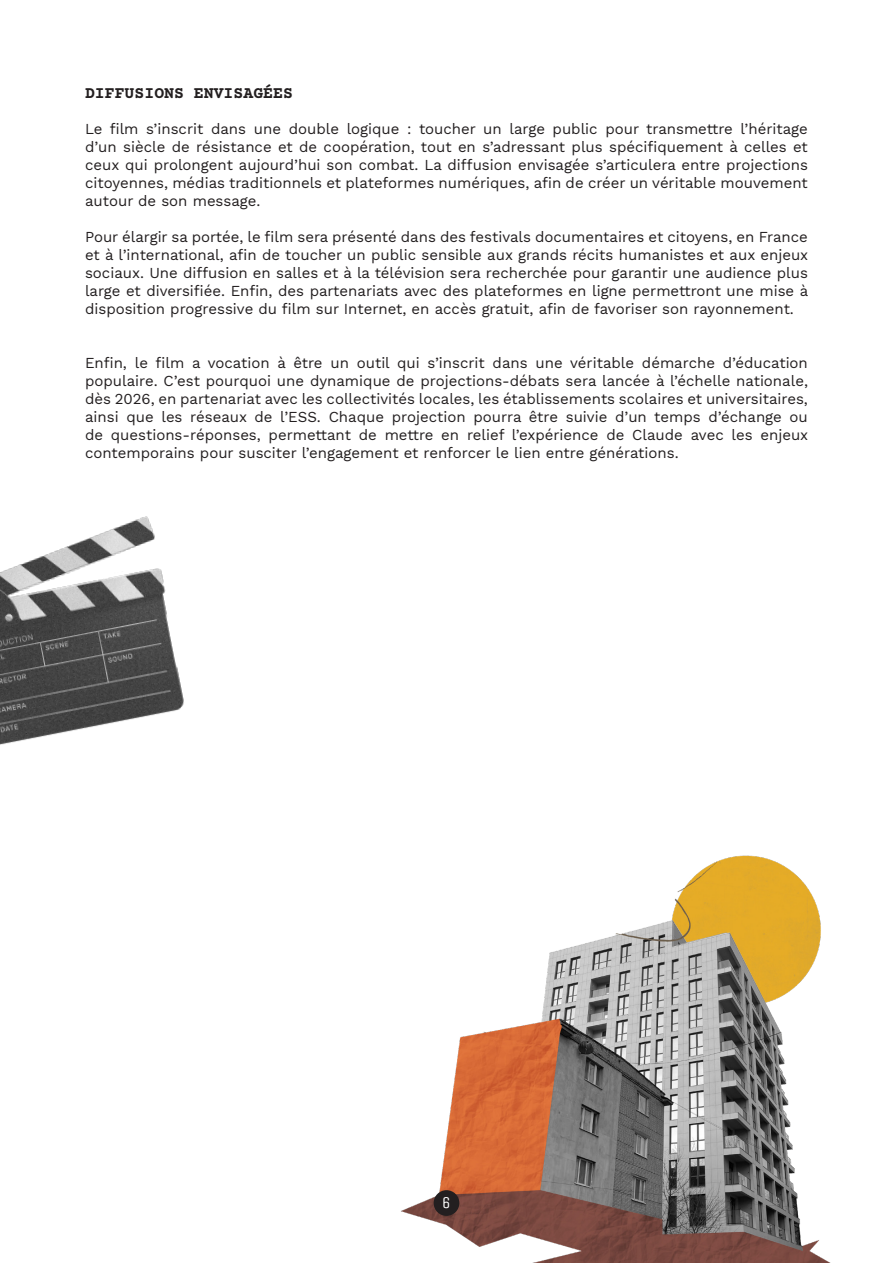
<style>
.page{position:relative;width:893px;height:1263px;background:#fff}
.page>*{position:absolute;margin:0;border:0;box-sizing:border-box;transform-origin:0 0}
.t1{font:700 16.5px "Courier Prime";color:#231f20}
.t2{font:16.5px "Unica One";color:#fff}
.t3{font:15px/18px "Work Sans";color:#231f20;text-align:justify}
</style>
<div class="page">
<img style="left:401px;top:855px;width:430px;height:408px">
<div style="left:434px;top:1190px;width:25px;height:26px;background:#231f20;border-radius:50%"></div>
<img style="left:0;top:516px;width:184px;height:229px">
<p class="t1" style="left:85px;top:83px;width:209px">DIFFUSIONS ENVISAGÉES</p>
<p class="t3" style="left:85px;top:119px;width:724px">Le film s’inscrit dans une double logique : toucher un large public pour transmettre l’héritage d’un siècle de résistance et de coopération, tout en s’adressant plus spécifiquement à celles et ceux qui prolongent aujourd’hui son combat. La diffusion envisagée s’articulera entre projections citoyennes, médias traditionnels et plateformes numériques, afin de créer un véritable mouvement autour de son message.</p>
<p class="t3" style="left:85px;top:227px;width:725px">Pour élargir sa portée, le film sera présenté dans des festivals documentaires et citoyens, en France et à l’international, afin de toucher un public sensible aux grands récits humanistes et aux enjeux sociaux. Une diffusion en salles et à la télévision sera recherchée pour garantir une audience plus large et diversifiée. Enfin, des partenariats avec des plateformes en ligne permettront une mise à disposition progressive du film sur Internet, en accès gratuit, afin de favoriser son rayonnement.</p>
<p class="t3" style="left:85px;top:353px;width:725px">Enfin, le film a vocation à être un outil qui s’inscrit dans une véritable démarche d’éducation populaire. C’est pourquoi une dynamique de projections-débats sera lancée à l’échelle nationale, dès 2026, en partenariat avec les collectivités locales, les établissements scolaires et universitaires, ainsi que les réseaux de l’ESS. Chaque projection pourra être suivie d’un temps d’échange ou de questions-réponses, permettant de mettre en relief l’expérience de Claude avec les enjeux contemporains pour susciter l’engagement et renforcer le lien entre générations.</p>
<p class="t2" style="left:442px;top:1193px;width:10px">6</p>
</div>
